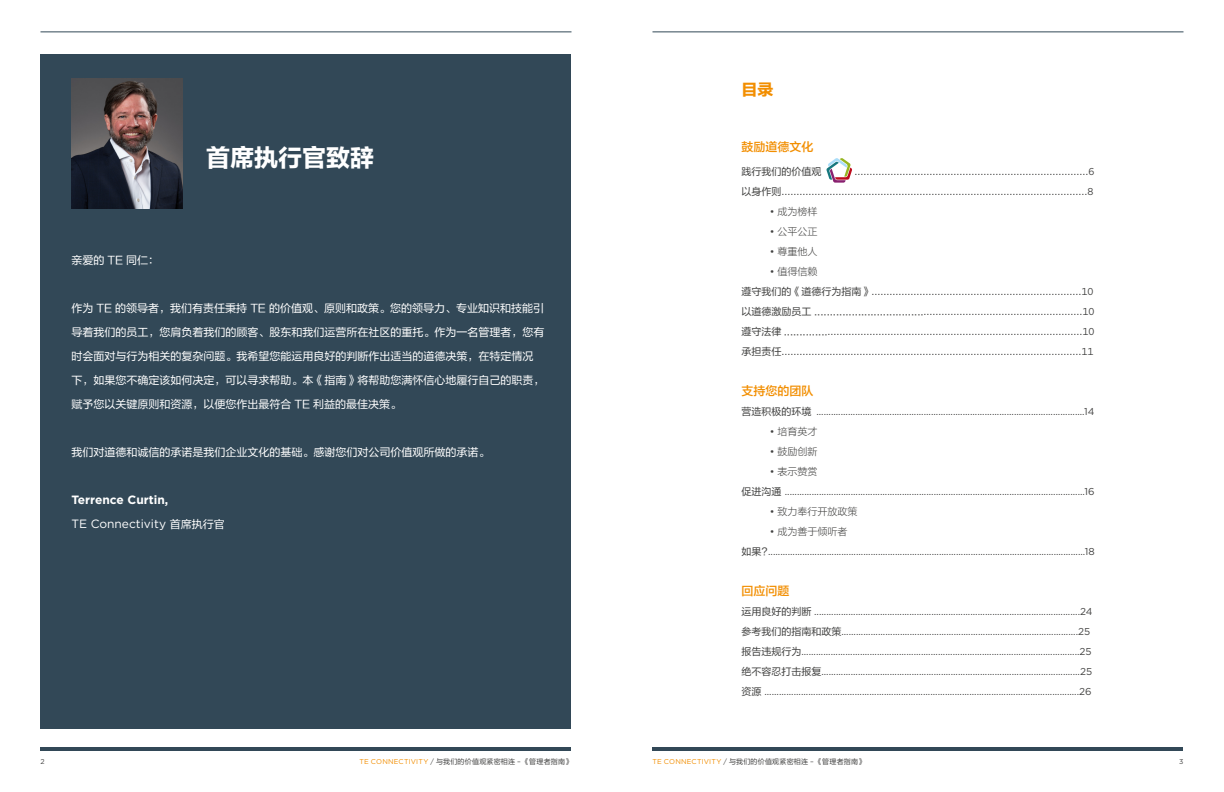
<style>
.page{position:relative;width:1224px;height:792px;background:#fff}
.page>*{position:absolute;margin:0;border:0;box-sizing:border-box;transform-origin:0 0}
.t1{font:24px "FZLTDHJW GB1 0";color:#fff}
.t2{font:16px "FZLTDHJW GB1 0";color:#f28e00}
.t3{font:700 12px/24px "Gotham";color:#fff}
.t4{font:12px "FZLTZHJW GB1 0";color:#f28e00}
.t5{font:11px/24px "FZLTHJW GB1 0";color:#fff}
.t6{font:10px/20px "Gotham";color:#424241;text-align:right}
.t7{font:10px "FZLTXHJW GB1 0";color:#424241}
.t8{font:10px "FZLTHJW GB1 0";color:#424241}
.t9{font:7px "FZLTHJW GB1 0";letter-spacing:.025em;color:#424241}
.t10{font:7px "Gotham";color:#424241}
.s1{font-weight:400}
.s2{font-family:"FZLTHJW GB1 0";font-weight:400;font-size:11px}
.s3{font-family:"FZLTHJW GB1 0"}
.s4{font-family:"Gotham"}
.s5{font-family:"Gotham";color:#f28e00}
</style>
<div class="page">
<hr style="left:40px;top:32px;width:532px;height:1px;background:#324857">
<hr style="left:652px;top:32px;width:532px;height:1px;background:#324857">
<hr style="left:40px;top:747px;width:532px;height:4px;background:#324857">
<hr style="left:652px;top:747px;width:532px;height:4px;background:#324857">
<div style="left:40px;top:54px;width:532px;height:675px;background:#324857"></div>
<img style="left:72px;top:78px;width:110px;height:131px">
<svg style="left:826px;top:158px;width:26px;height:25px"></svg>
<h1 class="t1" style="left:206px;top:145px;width:169px">首席执行官致辞</h1>
<p class="t5" style="left:71px;top:249px;width:89px">亲爱的 TE 同仁：</p>
<p class="t5" style="left:71px;top:297px;width:475px">作为 TE 的领导者，我们有责任秉持 TE 的价值观、原则和政策。您的领导力、专业知识和技能引导着我们的员工，您肩负着我们的顾客、股东和我们运营所在社区的重托。作为一名管理者，您有时会面对与行为相关的复杂问题。我希望您能运用良好的判断作出适当的道德决策，在特定情况下，如果您不确定该如何决定，可以寻求帮助。本《指南》将帮助您满怀信心地履行自己的职责，赋予您以关键原则和资源，以便您作出最符合 TE 利益的最佳决策。</p>
<p class="t5" style="left:71px;top:441px;width:420px">我们对道德和诚信的承诺是我们企业文化的基础。感谢您们对公司价值观所做的承诺。</p>
<p class="t3" style="left:71px;top:488px;width:155px">Terrence Curtin,<br><span class="s1">TE Connectivity</span> <span class="s2">首席执行官</span></p>
<h2 class="t2" style="left:741px;top:81px;width:33px">目录</h2>
<p class="t4" style="left:741px;top:140px;width:73px">鼓励道德文化</p>
<p class="t8" style="left:741px;top:166px;width:81px">践行我们的价值观</p>
<p class="t6" style="left:741px;top:162px;width:354px">..............................................................................6<br><span class="s3">以身作则</span>......................................................................................................8</p>
<p class="t7" style="left:770px;top:207px;width:49px"><span class="s4">•</span> 成为榜样</p>
<p class="t7" style="left:770px;top:227px;width:49px"><span class="s4">•</span> 公平公正</p>
<p class="t7" style="left:770px;top:247px;width:49px"><span class="s4">•</span> 尊重他人</p>
<p class="t7" style="left:770px;top:267px;width:49px"><span class="s4">•</span> 值得信赖</p>
<p class="t6" style="left:741px;top:282px;width:355px;text-align:justify"><span class="s3">遵守我们的《道德行为指南》</span>......................................................................10<span class="s3">以道德激励员工 ...................................</span>.....................................................10<span class="s3">遵守法律 ..............</span>.....................................................................................10<span class="s3">承担责任</span>....................................................................................................11</p>
<p class="t4" style="left:741px;top:385px;width:73px">支持您的团队</p>
<p class="t6" style="left:741px;top:402px;width:355px"><span class="s3">营造积极的环境</span> ..............................................................................................................14</p>
<p class="t7" style="left:770px;top:427px;width:49px"><span class="s4">•</span> 培育英才</p>
<p class="t7" style="left:770px;top:447px;width:49px"><span class="s4">•</span> 鼓励创新</p>
<p class="t7" style="left:770px;top:467px;width:49px"><span class="s4">•</span> 表示赞赏</p>
<p class="t6" style="left:741px;top:482px;width:355px"><span class="s3">促进沟通</span> ...........................................................................................................................16</p>
<p class="t7" style="left:770px;top:507px;width:89px"><span class="s4">•</span> 致力奉行开放政策</p>
<p class="t7" style="left:770px;top:527px;width:79px"><span class="s4">•</span> 成为善于倾听者</p>
<p class="t6" style="left:741px;top:542px;width:355px"><span class="s3">如果?</span> ..................................................................................................................................18</p>
<p class="t4" style="left:741px;top:585px;width:49px">回应问题</p>
<p class="t6" style="left:741px;top:602px;width:353px;text-align:left"><span class="s3">运用良好的判断</span> .............................................................................................................24<span class="s3">参考我们的指南和政策</span>.................................................................................................25<span class="s3">报告违规行为</span>..................................................................................................................25<span class="s3">绝不容忍打击报复</span>..........................................................................................................25<span class="s3">资源</span> .................................................................................................................................26</p>
<p class="t10" style="left:40px;top:757px;width:6px">2</p>
<p class="t9" style="left:360px;top:758px;width:213px"><span class="s5">TE CONNECTIVITY</span> <span class="s4">/</span> 与我们的价值观紧密相连 <span class="s4">–</span> 《管理者指南》</p>
<p class="t9" style="left:652px;top:758px;width:213px"><span class="s5">TE CONNECTIVITY</span> <span class="s4">/</span> 与我们的价值观紧密相连 <span class="s4">–</span> 《管理者指南》</p>
<p class="t10" style="left:1179px;top:757px;width:6px">3</p>
</div>
